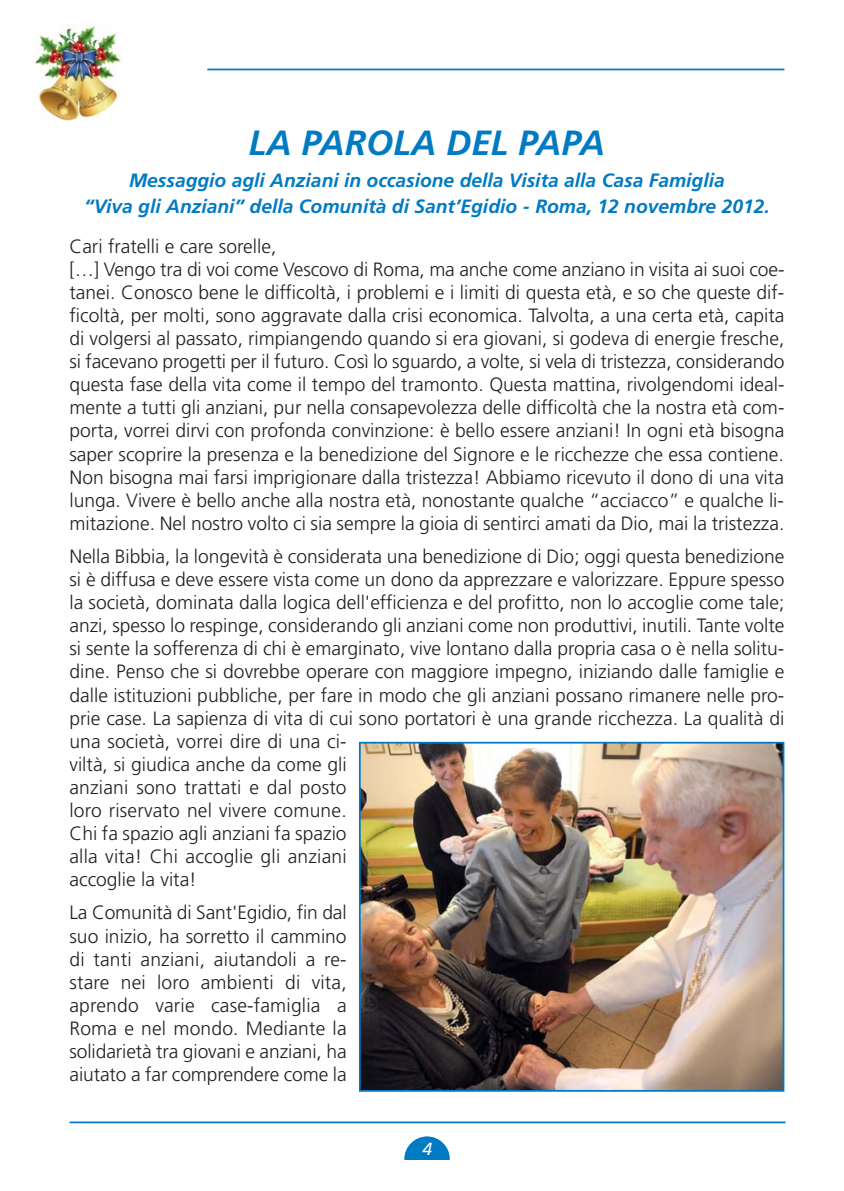
<style>
.page{position:relative;width:844px;height:1191px;background:#fff}
.page>*{position:absolute;margin:0;border:0;box-sizing:border-box;transform-origin:0 0}
.t1{font:italic 700 35px "Frutiger";color:#007bc3}
.t2{font:300 19.25px/23.1px "Frutiger";color:#231f20}
.t3{font:italic 700 19.25px/26.2px "Frutiger";color:#007bc3;text-align:center}
.t4{font:italic 17.5px "Frutiger";color:#fff}
</style>
<div class="page">
<hr style="left:207px;top:69px;width:577px;height:1px;background:#007bc3">
<hr style="left:69px;top:1121px;width:716px;height:2px;background:#007bc3">
<div style="left:404px;top:1136px;width:45px;height:45px;background:#007bc3;border-radius:50%"></div>
<div style="left:390px;top:1160px;width:74px;height:29px;background:#fff"></div>
<img style="left:362px;top:745px;width:419px;height:343px">
<div style="left:359px;top:742px;width:425px;height:349px;border:2px solid #007bc3"></div>
<img style="left:35px;top:25px;width:87px;height:96px">
<h1 class="t1" style="left:249px;top:129px;width:357px">LA PAROLA DEL PAPA</h1>
<p class="t3" style="left:84px;top:168px;width:687px">Messaggio agli Anziani in occasione della Visita alla Casa Famiglia<br>“Viva gli Anziani” della Comunità di Sant’Egidio - Roma, 12 novembre 2012.</p>
<p class="t2" style="left:69px;top:236px;width:716px">Cari fratelli e care sorelle,<br>[…] Vengo tra di voi come Vescovo di Roma, ma anche come anziano in visita ai suoi coe&shy;tanei. Conosco bene le difficoltà, i problemi e i limiti di questa età, e so che queste dif&shy;ficoltà, per molti, sono aggravate dalla crisi economica. Talvolta, a una certa età, capita di volgersi al passato, rimpiangendo quando si era giovani, si godeva di energie fresche, si facevano progetti per il futuro. Così lo sguardo, a volte, si vela di tristezza, considerando questa fase della vita come il tempo del tramonto. Questa mattina, rivolgendomi ideal&shy;mente a tutti gli anziani, pur nella consapevolezza delle difficoltà che la nostra età com&shy;porta, vorrei dirvi con profonda convinzione: è bello essere anziani! In ogni età bisogna saper scoprire la presenza e la benedizione del Signore e le ricchezze che essa contiene.<br>Non bisogna mai farsi imprigionare dalla tristezza! Abbiamo ricevuto il dono di una vita lunga. Vivere è bello anche alla nostra età, nonostante qualche “acciacco” e qualche li&shy;mitazione. Nel nostro volto ci sia sempre la gioia di sentirci amati da Dio, mai la tristezza.</p>
<p class="t2" style="left:69px;top:546px;width:716px">Nella Bibbia, la longevità è considerata una benedizione di Dio; oggi questa benedizione si è diffusa e deve essere vista come un dono da apprezzare e valorizzare. Eppure spesso la società, dominata dalla logica dell'efficienza e del profitto, non lo accoglie come tale; anzi, spesso lo respinge, considerando gli anziani come non produttivi, inutili. Tante volte si sente la sofferenza di chi è emarginato, vive lontano dalla propria casa o è nella solitu&shy;dine. Penso che si dovrebbe operare con maggiore impegno, iniziando dalle famiglie e dalle istituzioni pubbliche, per fare in modo che gli anziani possano rimanere nelle pro&shy;prie case. La sapienza di vita di cui sono portatori è una grande ricchezza. La qualità di una società, vorrei dire di una ci-<br>viltà, si giudica anche da come gli<br>anziani sono trattati e dal posto<br>loro riservato nel vivere comune.<br>Chi fa spazio agli anziani fa spazio<br>alla vita! Chi accoglie gli anziani<br>accoglie la vita!</p>
<p class="t2" style="left:69px;top:902px;width:278px;text-align:justify">La Comunità di Sant'Egidio, fin dal suo inizio, ha sorretto il cammino di tanti anziani, aiutandoli a re&shy;stare nei loro ambienti di vita, aprendo varie case-famiglia a Roma e nel mondo. Mediante la solidarietà tra giovani e anziani, ha aiutato a far comprendere come la</p>
<p class="t4" style="left:422px;top:1141px;width:11px">4</p>
</div>
